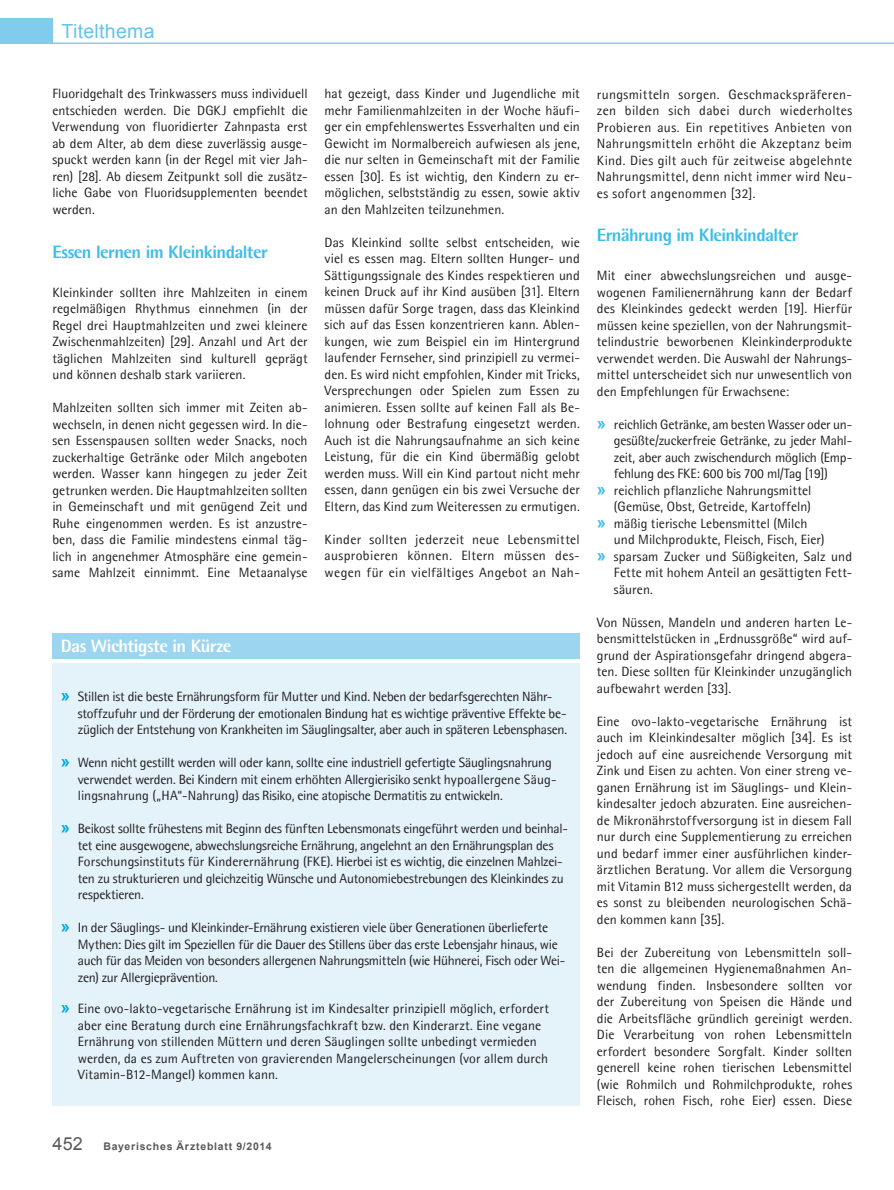
<style>
.page{position:relative;width:894px;height:1190px;background:#fff}
.page>*{position:absolute;margin:0;border:0;box-sizing:border-box;transform-origin:0 0}
.t1{font:19.5px "Arial";letter-spacing:.015em;color:#64c4ea}
.t2{font:800 18px "Agfa Rotis Semisans";letter-spacing:-.035em;color:#3ebde7}
.t3{font:800 18px "Agfa Rotis Semisans";letter-spacing:-.025em;color:#fff}
.t4{font:13.5px/16.5px "Agfa Rotis Semisans";letter-spacing:-.005em;color:#231f20;text-align:justify}
.t5{font:700 10.5px "Arial";letter-spacing:.07em;color:#58595b}
.s1{font-family:"Arial";font-weight:700;font-size:16.5px;color:#00a9e0}
.s2{font-weight:400;font-size:18px}
.s3{font-family:"Arial";font-weight:700;font-size:16.5px;color:#3ebde7}
</style>
<div class="page">
<div style="left:0;top:19px;width:53px;height:25px;background:#81ccec"></div>
<hr style="left:26px;top:43px;width:867px;height:1px;background:#81ccec">
<div style="left:52px;top:633px;width:528px;height:26px;background:#9bd5ef"></div>
<div style="left:52px;top:663px;width:528px;height:442px;background:#e4f3fa"></div>
<h1 class="t1" style="left:62px;top:20px;width:94px">Titelthema</h1>
<p class="t4" style="left:52px;top:85px;width:257px">Fluoridgehalt des Trinkwassers muss individuell entschieden werden. Die DGKJ empfiehlt die Verwendung von fluoridierter Zahnpasta erst ab dem Alter, ab dem diese zuverlässig ausge&shy;spuckt werden kann (in der Regel mit vier Jah&shy;ren) [28]. Ab diesem Zeitpunkt soll die zusätz&shy;liche Gabe von Fluoridsupplementen beendet werden.</p>
<h2 class="t2" style="left:52px;top:240px;width:217px">Essen lernen im Kleinkindalter</h2>
<p class="t4" style="left:52px;top:284px;width:257px">Kleinkinder sollten ihre Mahlzeiten in einem regelmäßigen Rhythmus einnehmen (in der Regel drei Hauptmahlzeiten und zwei kleinere Zwischenmahlzeiten) [29]. Anzahl und Art der täglichen Mahlzeiten sind kulturell geprägt und können deshalb stark variieren.</p>
<p class="t4" style="left:52px;top:399px;width:257px">Mahlzeiten sollten sich immer mit Zeiten ab&shy;wechseln, in denen nicht gegessen wird. In die&shy;sen Essenspausen sollten weder Snacks, noch zuckerhaltige Getränke oder Milch angeboten werden. Wasser kann hingegen zu jeder Zeit getrunken werden. Die Hauptmahlzeiten sollten in Gemeinschaft und mit genügend Zeit und Ruhe eingenommen werden. Es ist anzustre&shy;ben, dass die Familie mindestens einmal täg&shy;lich in angenehmer Atmosphäre eine gemein&shy;same Mahlzeit einnimmt. Eine Metaanalyse</p>
<p class="t4" style="left:324px;top:86px;width:257px">hat gezeigt, dass Kinder und Jugendliche mit mehr Familienmahlzeiten in der Woche häufi&shy;ger ein empfehlenswertes Essverhalten und ein Gewicht im Normalbereich aufwiesen als jene, die nur selten in Gemeinschaft mit der Familie essen [30]. Es ist wichtig, den Kindern zu er&shy;möglichen, selbstständig zu essen, sowie aktiv an den Mahlzeiten teilzunehmen.</p>
<p class="t4" style="left:324px;top:234px;width:257px">Das Kleinkind sollte selbst entscheiden, wie viel es essen mag. Eltern sollten Hunger- und Sättigungssignale des Kindes respektieren und keinen Druck auf ihr Kind ausüben [31]. Eltern müssen dafür Sorge tragen, dass das Kleinkind sich auf das Essen konzentrieren kann. Ablen&shy;kungen, wie zum Beispiel ein im Hintergrund laufender Fernseher, sind prinzipiell zu vermei&shy;den. Es wird nicht empfohlen, Kinder mit Tricks, Versprechungen oder Spielen zum Essen zu animieren. Essen sollte auf keinen Fall als Be&shy;lohnung oder Bestrafung eingesetzt werden.<br>Auch ist die Nahrungsaufnahme an sich keine Leistung, für die ein Kind übermäßig gelobt werden muss. Will ein Kind partout nicht mehr essen, dann genügen ein bis zwei Versuche der Eltern, das Kind zum Weiteressen zu ermutigen.</p>
<p class="t4" style="left:324px;top:531px;width:257px">Kinder sollten jederzeit neue Lebensmittel ausprobieren können. Eltern müssen des&shy;wegen für ein vielfältiges Angebot an Nah-</p>
<h2 class="t3" style="left:61px;top:635px;width:172px">Das Wichtigste in Kürze</h2>
<p class="t4" style="left:78px;top:688px;width:490px;text-align:left;text-indent:-17px"><span class="s1">»</span> Stillen ist die beste Ernährungsform für Mutter und Kind. Neben der bedarfsgerechten Nähr&shy;stoffzufuhr und der Förderung der emotionalen Bindung hat es wichtige präventive Effekte be&shy;züglich der Entstehung von Krankheiten im Säuglingsalter, aber auch in späteren Lebensphasen.</p>
<p class="t4" style="left:78px;top:754px;width:480px;text-align:left;text-indent:-17px"><span class="s1">»</span> Wenn nicht gestillt werden will oder kann, sollte eine industriell gefertigte Säuglingsnahrung verwendet werden. Bei Kindern mit einem erhöhten Allergierisiko senkt hypoallergene Säug&shy;lingsnahrung („HA“-Nahrung) das Risiko, eine atopische Dermatitis zu entwickeln.</p>
<p class="t4" style="left:78px;top:820px;width:491px;text-align:left;text-indent:-17px"><span class="s1">»</span> Beikost sollte frühestens mit Beginn des fünften Lebensmonats eingeführt werden und beinhal&shy;tet eine ausgewogene, abwechslungsreiche Ernährung, angelehnt an den Ernährungsplan des Forschungsinstituts für Kinderernährung (FKE). Hierbei ist es wichtig, die einzelnen Mahlzei&shy;ten zu strukturieren und gleichzeitig Wünsche und Autonomiebestrebungen des Kleinkindes zu respektieren.</p>
<p class="t4" style="left:78px;top:919px;width:489px;text-align:left;text-indent:-17px"><span class="s1">»</span> In der Säuglings- und Kleinkinder-Ernährung existieren viele über Generationen überlieferte Mythen: Dies gilt im Speziellen für die Dauer des Stillens über das erste Lebensjahr hinaus, wie auch für das Meiden von besonders allergenen Nahrungsmitteln (wie Hühnerei, Fisch oder Wei&shy;zen) zur Allergieprävention.</p>
<p class="t4" style="left:78px;top:1000px;width:473px;text-align:left;text-indent:-17px"><span class="s1">»</span> Eine ovo-lakto-vegetarische Ernährung ist im Kindesalter prinzipiell möglich, erfordert aber eine Beratung durch eine Ernährungsfachkraft bzw. den Kinderarzt. Eine vegane Ernährung von stillenden Müttern und deren Säuglingen sollte unbedingt vermieden werden, da es zum Auftreten von gravierenden Mangelerscheinungen (vor allem durch Vitamin-B12-Mangel) kommen kann.</p>
<p class="t5" style="left:52px;top:1140px;width:221px"><span class="s2">452</span> Bayerisches Ärzteblatt 9/2014</p>
<p class="t4" style="left:597px;top:86px;width:257px">rungsmitteln sorgen. Geschmackspräferen&shy;zen bilden sich dabei durch wiederholtes Probieren aus. Ein repetitives Anbieten von Nahrungsmitteln erhöht die Akzeptanz beim Kind. Dies gilt auch für zeitweise abgelehnte Nahrungsmittel, denn nicht immer wird Neu&shy;es sofort angenommen [32].</p>
<h2 class="t2" style="left:597px;top:224px;width:203px">Ernährung im Kleinkindalter</h2>
<p class="t4" style="left:597px;top:267px;width:257px">Mit einer abwechslungsreichen und ausge&shy;wogenen Familienernährung kann der Bedarf des Kleinkindes gedeckt werden [19]. Hierfür müssen keine speziellen, von der Nahrungsmit&shy;telindustrie beworbenen Kleinkinderprodukte verwendet werden. Die Auswahl der Nahrungs&shy;mittel unterscheidet sich nur unwesentlich von den Empfehlungen für Erwachsene:</p>
<p class="t4" style="left:597px;top:416px;width:257px"><span class="s3">»</span> reichlich Getränke, am besten Wasser oder un-</p>
<p class="t4" style="left:614px;top:432px;width:240px">gesüßte/zuckerfreie Getränke, zu jeder Mahl-</p>
<p class="t4" style="left:614px;top:449px;width:240px">zeit, aber auch zwischendurch möglich (Emp-</p>
<p class="t4" style="left:614px;top:465px;width:215px">fehlung des FKE: 600 bis 700 ml/Tag [19])</p>
<p class="t4" style="left:597px;top:482px;width:216px"><span class="s3">»</span> reichlich pflanzliche Nahrungsmittel</p>
<p class="t4" style="left:614px;top:498px;width:198px">(Gemüse, Obst, Getreide, Kartoffeln)</p>
<p class="t4" style="left:597px;top:515px;width:212px"><span class="s3">»</span> mäßig tierische Lebensmittel (Milch</p>
<p class="t4" style="left:614px;top:531px;width:212px">und Milchprodukte, Fleisch, Fisch, Eier)</p>
<p class="t4" style="left:597px;top:548px;width:257px"><span class="s3">»</span> sparsam Zucker und Süßigkeiten, Salz und</p>
<p class="t4" style="left:614px;top:564px;width:240px">Fette mit hohem Anteil an gesättigten Fett-</p>
<p class="t4" style="left:614px;top:581px;width:41px">säuren.</p>
<p class="t4" style="left:597px;top:614px;width:257px">Von Nüssen, Mandeln und anderen harten Le&shy;bensmittelstücken in „Erdnussgröße“ wird auf&shy;grund der Aspirationsgefahr dringend abgera&shy;ten. Diese sollten für Kleinkinder unzugänglich aufbewahrt werden [33].</p>
<p class="t4" style="left:597px;top:713px;width:257px">Eine ovo-lakto-vegetarische Ernährung ist auch im Kleinkindesalter möglich [34]. Es ist jedoch auf eine ausreichende Versorgung mit Zink und Eisen zu achten. Von einer streng ve&shy;ganen Ernährung ist im Säuglings- und Klein&shy;kindesalter jedoch abzuraten. Eine ausreichen&shy;de Mikronährstoffversorgung ist in diesem Fall nur durch eine Supplementierung zu erreichen und bedarf immer einer ausführlichen kinder&shy;ärztlichen Beratung. Vor allem die Versorgung mit Vitamin B12 muss sichergestellt werden, da es sonst zu bleibenden neurologischen Schä&shy;den kommen kann [35].</p>
<p class="t4" style="left:597px;top:944px;width:257px">Bei der Zubereitung von Lebensmitteln soll&shy;ten die allgemeinen Hygienemaßnahmen An&shy;wendung finden. Insbesondere sollten vor der Zubereitung von Speisen die Hände und die Arbeitsfläche gründlich gereinigt werden.<br>Die Verarbeitung von rohen Lebensmitteln erfordert besondere Sorgfalt. Kinder sollten generell keine rohen tierischen Lebensmittel (wie Rohmilch und Rohmilchprodukte, rohes Fleisch, rohen Fisch, rohe Eier) essen. Diese</p>
</div>
